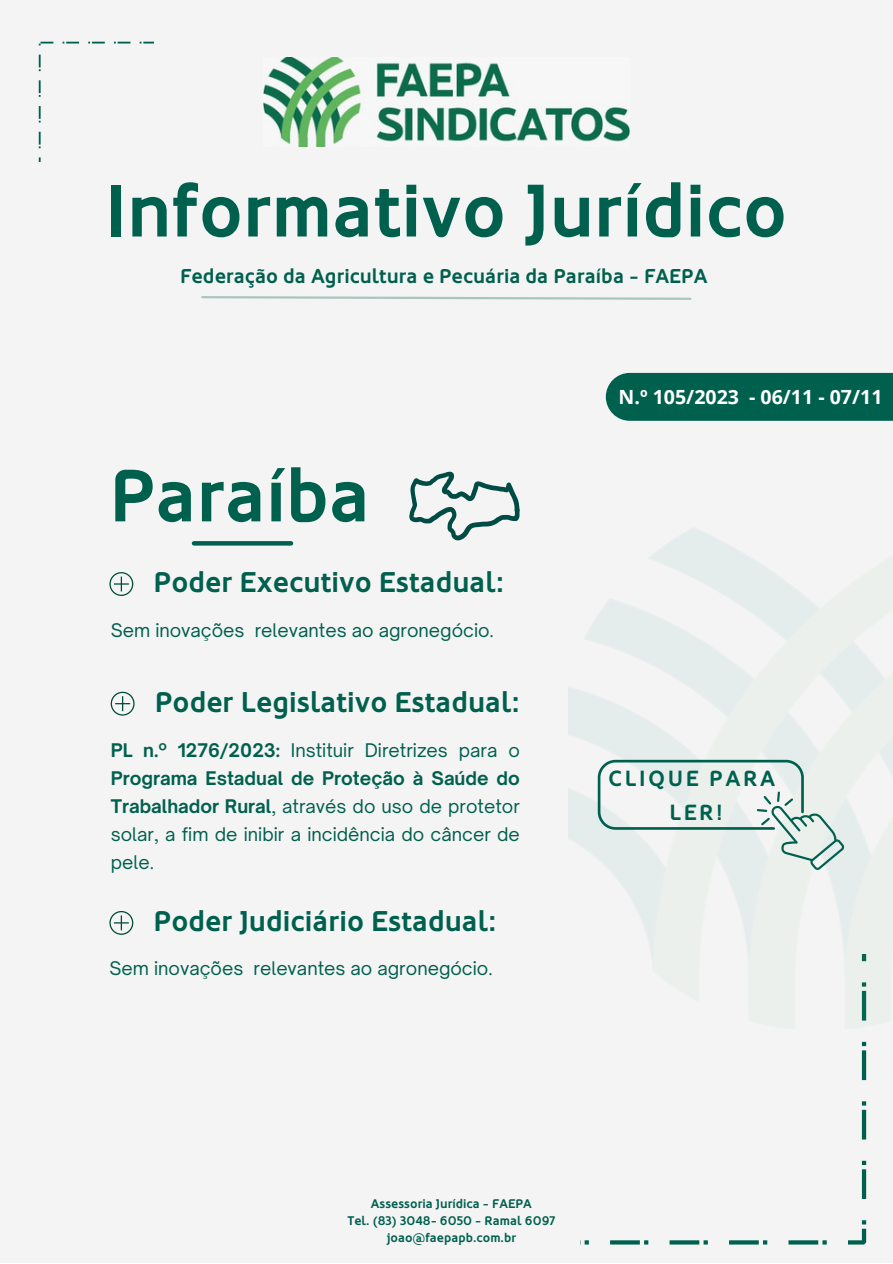
<style>
.page{position:relative;width:893px;height:1264px;background:#fff}
.page>*{position:absolute;margin:0;border:0;box-sizing:border-box;transform-origin:0 0}
.t1{font:700 73.95px "Oblik";color:#00604e}
.t2{font:700 73.65px "Oblik";color:#00604e}
.t3{font:700 28.5px "Oblik";color:#00604e}
.t4{font:700 21.9px "Oblik";letter-spacing:.115em;color:#00604e}
.t5{font:700 19.95px "Oblik";color:#00604e}
.t6{font:700 19.5px "Open Sans";color:#fff}
.t7{font:18px/28px "Open Sauce One";color:#00604e;text-align:justify}
.t8{font:700 12.45px "Oblik";color:#00604e}
.s1{font-weight:700}
</style>
<div class="page">
<div style="left:0;top:0;width:892px;height:1262px;background:#f4f4f4"></div>
<svg style="left:194px;top:541px;width:97px;height:4px"></svg>
<svg style="left:409px;top:471px;width:110px;height:69px"></svg>
<svg style="left:584px;top:1041px;width:282px;height:203px"></svg>
<svg style="left:201px;top:296px;width:491px;height:4px"></svg>
<img style="left:264px;top:57px;width:365px;height:89px">
<svg style="left:39px;top:42px;width:114px;height:120px"></svg>
<img style="left:569px;top:528px;width:323px;height:493px">
<svg style="left:597px;top:759px;width:247px;height:111px"></svg>
<svg style="left:109px;top:572px;width:24px;height:23px"></svg>
<svg style="left:111px;top:691px;width:23px;height:24px"></svg>
<svg style="left:109px;top:911px;width:24px;height:23px"></svg>
<div style="left:605px;top:373px;width:287px;height:48px;background:#00604e"></div>
<p class="t1" style="left:105px;top:169px;width:683px">Informativo Jurídico</p>
<p class="t5" style="left:180px;top:264px;width:529px">Federação da Agricultura e Pecuária da Paraíba - FAEPA</p>
<p class="t2" style="left:109px;top:454px;width:262px">Paraíba</p>
<p class="t3" style="left:153px;top:566px;width:352px">Poder Executivo Estadual:</p>
<p class="t7" style="left:111px;top:616px;width:384px">Sem inovações relevantes ao agronegócio.</p>
<p class="t3" style="left:155px;top:685px;width:366px">Poder Legislativo Estadual:</p>
<p class="t7" style="left:111px;top:735px;width:410px"><span class="s1">PL n.º 1276/2023:</span> Instituir Diretrizes para o <span class="s1">Programa Estadual de Proteção à Saúde do Trabalhador Rural</span>, através do uso de protetor solar, a fim de inibir a incidência do câncer de pele.</p>
<p class="t3" style="left:153px;top:904px;width:344px">Poder Judiciário Estadual:</p>
<p class="t7" style="left:109px;top:954px;width:384px">Sem inovações relevantes ao agronegócio.</p>
<p class="t6" style="left:618px;top:383px;width:265px">N.º 105/2023 - 06/11 - 07/11</p>
<p class="t4" style="left:608px;top:766px;width:169px">CLIQUE PARA</p>
<p class="t4" style="left:669px;top:800px;width:54px">LER!</p>
<p class="t8" style="left:371px;top:1196px;width:162px">Assessoria Jurídica - FAEPA</p>
<p class="t8" style="left:347px;top:1213px;width:209px">Tel. (83) 3048- 6050 - Ramal 6097</p>
<p class="t8" style="left:386px;top:1230px;width:131px">joao@faepapb.com.br</p>
</div>
